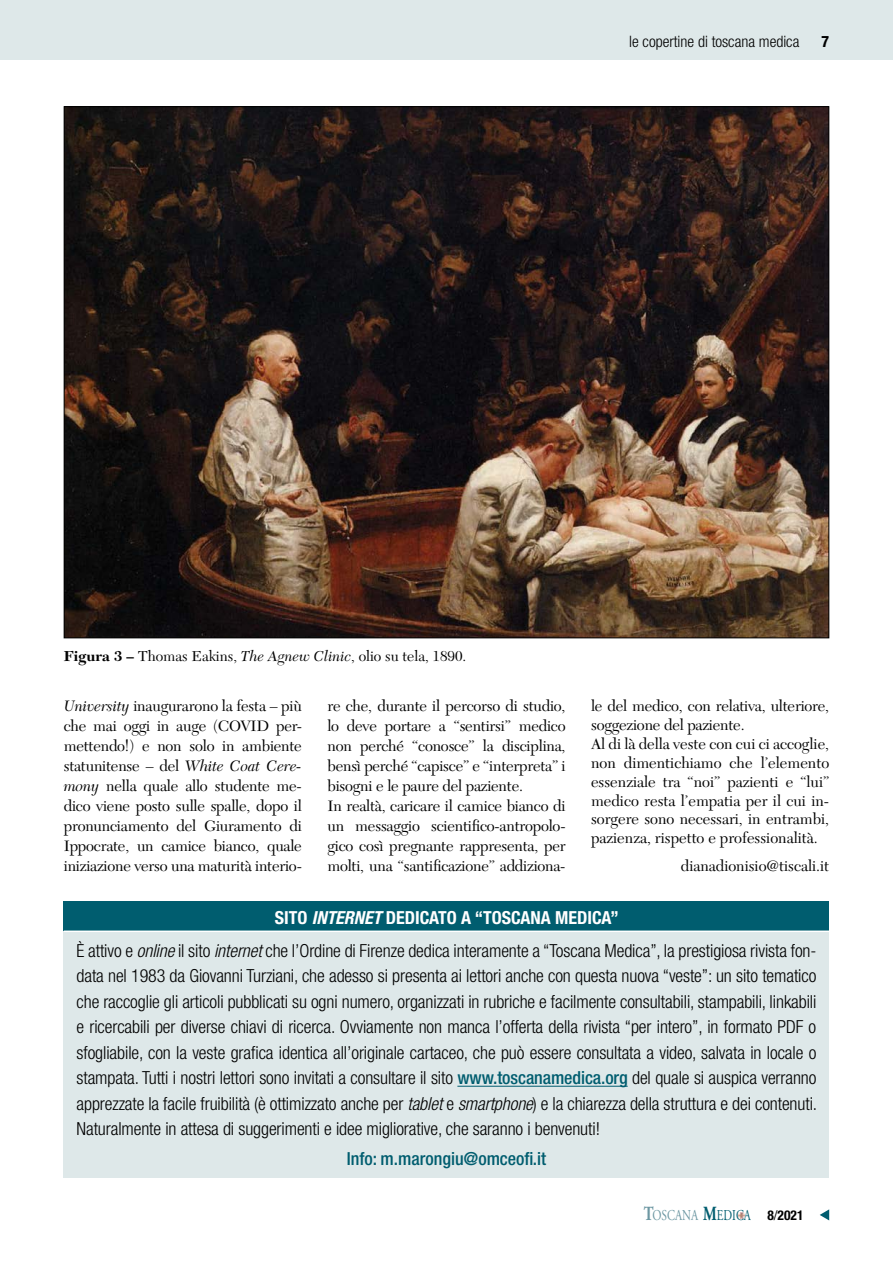
<style>
.page{position:relative;width:893px;height:1263px;background:#fff}
.page>*{position:absolute;margin:0;border:0;box-sizing:border-box;transform-origin:0 0}
.t1{font:300 condensed 18px/25.5px "Helvetica Neue LT Std";letter-spacing:-.005em;color:#000;text-align:center}
.t2{font:500 condensed 18px "Helvetica Neue LT Std";color:#005d6f}
.t3{font:15.75px/20px "New Caledonia LT Std";letter-spacing:-.01em;color:#000}
.t4{font:300 condensed 15.75px "Helvetica Neue LT Std";color:#000}
.t5{font:700 condensed 15.75px "Helvetica Neue LT Std";color:#000}
.t6{font:15px "New Caledonia LT Std";color:#000}
.t7{font:15px "Adobe Garamond Pro";color:#6c97a2;scale:.76 1}
.s1{font-weight:700}
.s2{font-style:italic}
.s3{font-weight:700;color:#fff}
.s4{font-weight:700;font-style:italic;color:#fff}
.s5{font-weight:500;color:#005d6f}
.s6{font-weight:700;font-size:20.1px}
.s7{font-weight:700;font-size:20.1px;color:#005d6f}
.s8{color:#005d6f}
.s9{font-family:"Helvetica Neue LT Std";font-weight:700;font-stretch:condensed;font-size:13.5px;color:#000}
.s10{font-family:"Helvetica Neue LT Std";font-stretch:condensed;font-size:13.5px;color:#000}
</style>
<div class="page">
<svg style="left:738px;top:1212px;width:6px;height:6px"></svg>
<svg style="left:820px;top:1209px;width:9px;height:11px"></svg>
<div style="left:0;top:0;width:893px;height:60px;background:#dee8e9"></div>
<div style="left:64px;top:901px;width:765px;height:30px;background:#005d6f"></div>
<div style="left:64px;top:931px;width:765px;height:247px;background:#dee8e9"></div>
<hr style="left:64px;top:930px;width:765px;height:2px;background:#fff">
<hr style="left:457px;top:1086px;width:171px;height:1px;background:#005d6f">
<img style="left:66px;top:108px;width:761px;height:528px">
<p class="t4" style="left:629px;top:32px;width:165px">le copertine di toscana med c</p>
<p class="t4" style="left:752px;top:32px;width:49px">testatina</p>
<p class="t5" style="left:822px;top:32px;width:9px">7</p>
<p class="t6" style="left:64px;top:647px;width:404px"><span class="s1">Figura 3 –</span> Thomas Eakins, <span class="s2">The Agnew Clinic</span>, olio su tela, 1890.</p>
<p class="t3" style="left:64px;top:696px;width:240px;text-align:justify"><span class="s2">University</span> inaugurarono la festa – più che mai oggi in auge (COVID per&shy;mettendo!) e non solo in ambiente statunitense – del <span class="s2">White Coat Cere&shy;mony</span> nella quale allo studente me&shy;dico viene posto sulle spalle, dopo il pronunciamento del Giuramento di Ippocrate, un camice bianco, quale iniziazione verso una maturità interio-</p>
<p class="t1" style="left:77px;top:901px;width:741px;line-height:32.8px"><span class="s3">SITO</span> <span class="s4">INTERNET</span> <span class="s3">DEDICATO A “TOSCANA MEDICA”<br></span>È attivo e <span class="s2">online</span> il sito <span class="s2">internet</span> che l’Ordine di Firenze dedica interamente a “Toscana Medica”, la prestigiosa rivista fon-</p>
<p class="t1" style="left:77px;top:963px;width:742px;text-align:justify">data nel 1983 da Giovanni Turziani, che adesso si presenta ai lettori anche con questa nuova “veste”: un sito tematico che raccoglie gli articoli pubblicati su ogni numero, organizzati in rubriche e facilmente consultabili, stampabili, linkabili e ricercabili per diverse chiavi di ricerca. Ovviamente non manca l’offerta della rivista “per intero”, in formato PDF o sfogliabile, con la veste grafica identica all’originale cartaceo, che può essere consultata a video, salvata in locale o stampata. Tutti i nostri lettori sono invitati a consultare il sito <span class="s5">www.toscanamedica.org</span> del quale si auspica verranno apprezzate la facile fruibilità (è ottimizzato anche per <span class="s2">tablet</span> e <span class="s2">smartphone</span>) e la chiarezza della struttura e dei contenuti.<br>Naturalmente in attesa di suggerimenti e idee migliorative, che saranno i benvenuti!</p>
<p class="t2" style="left:347px;top:1148px;width:201px">Info: m.marongiu@omceofi.it</p>
<p class="t3" style="left:327px;top:696px;width:240px">re che, durante il percorso di studio, lo deve portare a “sentirsi” medico non perché “conosce” la disciplina, bensì perché “capisce” e “interpreta” i bisogni e le paure del paziente.<br>In realtà, caricare il camice bianco di un messaggio scientifico-antropolo&shy;gico così pregnante rappresenta, per molti, una “santificazione” addiziona-</p>
<p class="t3" style="left:591px;top:697px;width:240px;line-height:18.9px">le del medico, con relativa, ulteriore, soggezione del paziente.<br>Al di là della veste con cui ci accoglie, non dimentichiamo che l’elemento essenziale tra “noi” pazienti e “lui” medico resta l’empatia per il cui in&shy;sorgere sono necessari, in entrambi, pazienza, rispetto e professionalità.</p>
<p class="t3" style="left:681px;top:856px;width:150px">dianadionisio@tiscali.it</p>
<p class="t7" style="left:644px;top:1206px;width:212px"><span class="s6">T</span>OSCANA <span class="s7">M</span><span class="s8">EDICA</span> <span class="s9">8</span><span class="s10">/</span><span class="s9">2021</span></p>
</div>
